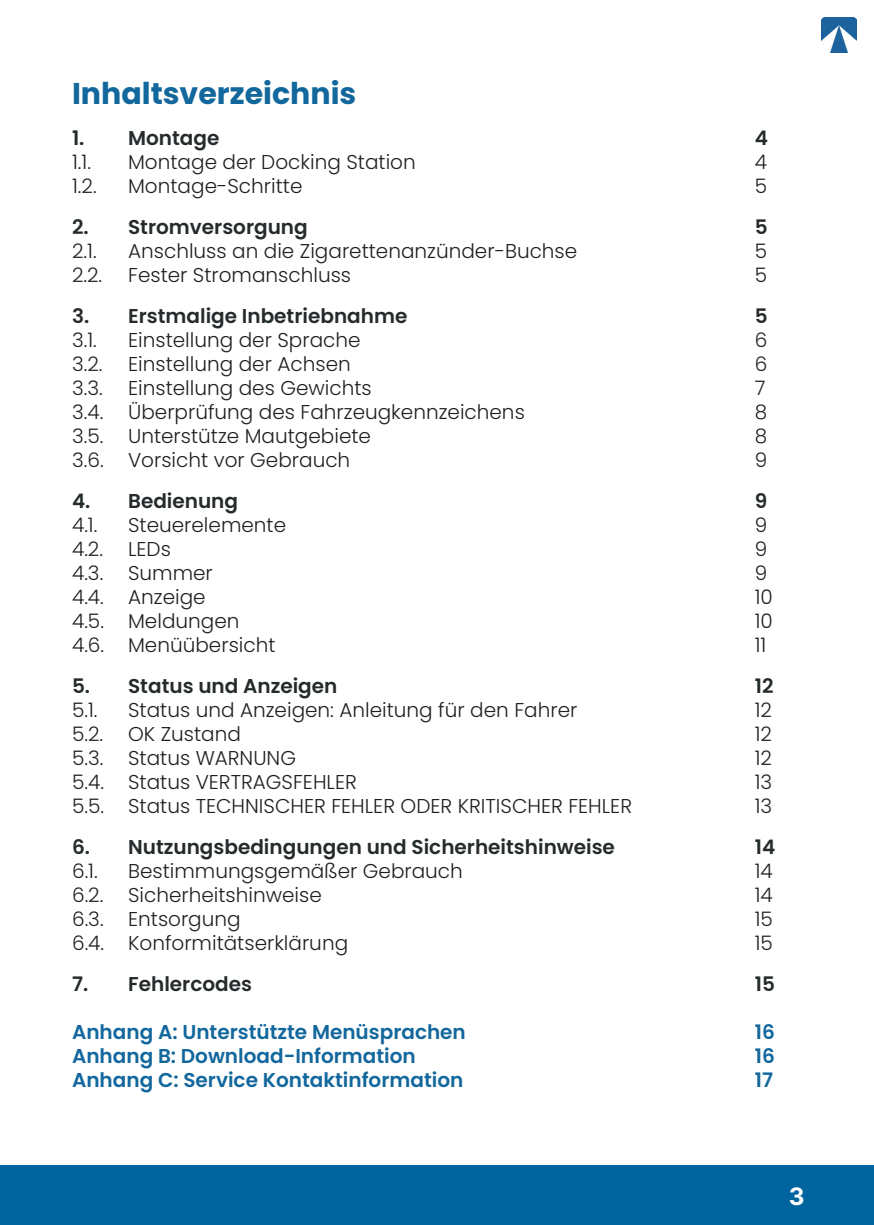
<style>
.page{position:relative;width:874px;height:1225px;background:#fff}
.page>*{position:absolute;margin:0;border:0;box-sizing:border-box;transform-origin:0 0}
.t1{font:700 30px "Poppins";color:#12679d}
.t2{font:24px "Inter";color:#fff}
.t3{font:300 20px "Poppins";color:#231f20}
.t4{font:600 20px "Poppins";color:#252b2c}
.t5{font:600 20px "Poppins";color:#12679d}
</style>
<div class="page">
<div style="left:0;top:1165px;width:873px;height:60px;background:#00649e"></div>
<img style="left:821px;top:17px;width:35px;height:35px">
<h1 class="t1" style="left:72px;top:76px;width:285px">Inhaltsverzeichnis</h1>
<p class="t4" style="left:72px;top:126px;width:149px">1. Montage</p>
<p class="t4" style="left:754px;top:126px;width:15px">4</p>
<p class="t3" style="left:72px;top:150px;width:20px">1.1.</p>
<p class="t3" style="left:128px;top:150px;width:289px">Montage der Docking Station</p>
<p class="t3" style="left:754px;top:150px;width:14px">4</p>
<p class="t3" style="left:72px;top:174px;width:26px">1.2.</p>
<p class="t3" style="left:128px;top:174px;width:176px">Montage-Schritte</p>
<p class="t3" style="left:754px;top:174px;width:14px">5</p>
<p class="t4" style="left:72px;top:215px;width:237px">2. Stromversorgung</p>
<p class="t4" style="left:754px;top:215px;width:14px">5</p>
<p class="t3" style="left:72px;top:239px;width:26px">2.1.</p>
<p class="t3" style="left:128px;top:239px;width:450px">Anschluss an die Zigarettenanzünder-Buchse</p>
<p class="t3" style="left:754px;top:239px;width:14px">5</p>
<p class="t3" style="left:72px;top:263px;width:32px">2.2.</p>
<p class="t3" style="left:128px;top:263px;width:224px">Fester Stromanschluss</p>
<p class="t3" style="left:754px;top:263px;width:14px">5</p>
<p class="t4" style="left:72px;top:304px;width:336px">3. Erstmalige Inbetriebnahme</p>
<p class="t4" style="left:754px;top:304px;width:14px">5</p>
<p class="t3" style="left:72px;top:328px;width:26px">3.1.</p>
<p class="t3" style="left:128px;top:328px;width:234px">Einstellung der Sprache</p>
<p class="t3" style="left:754px;top:328px;width:14px">6</p>
<p class="t3" style="left:72px;top:352px;width:32px">3.2.</p>
<p class="t3" style="left:128px;top:352px;width:224px">Einstellung der Achsen</p>
<p class="t3" style="left:754px;top:352px;width:14px">6</p>
<p class="t3" style="left:72px;top:376px;width:32px">3.3.</p>
<p class="t3" style="left:128px;top:376px;width:245px">Einstellung des Gewichts</p>
<p class="t3" style="left:754px;top:376px;width:12px">7</p>
<p class="t3" style="left:72px;top:400px;width:454px">3.4. Überprüfung des Fahrzeugkennzeichens</p>
<p class="t3" style="left:754px;top:400px;width:14px">8</p>
<p class="t3" style="left:72px;top:424px;width:300px">3.5. Unterstütze Mautgebiete</p>
<p class="t3" style="left:754px;top:424px;width:14px">8</p>
<p class="t3" style="left:72px;top:448px;width:279px">3.6. Vorsicht vor Gebrauch</p>
<p class="t3" style="left:754px;top:448px;width:14px">9</p>
<p class="t4" style="left:72px;top:489px;width:167px">4. Bedienung</p>
<p class="t4" style="left:754px;top:489px;width:14px">9</p>
<p class="t3" style="left:72px;top:513px;width:27px">4.1.</p>
<p class="t3" style="left:128px;top:513px;width:159px">Steuerelemente</p>
<p class="t3" style="left:754px;top:513px;width:14px">9</p>
<p class="t3" style="left:72px;top:537px;width:32px">4.2.</p>
<p class="t3" style="left:128px;top:537px;width:44px">LEDs</p>
<p class="t3" style="left:754px;top:537px;width:14px">9</p>
<p class="t3" style="left:72px;top:561px;width:142px">4.3. Summer</p>
<p class="t3" style="left:754px;top:561px;width:14px">9</p>
<p class="t3" style="left:72px;top:585px;width:135px">4.4. Anzeige</p>
<p class="t3" style="left:754px;top:585px;width:20px">10</p>
<p class="t3" style="left:72px;top:609px;width:169px">4.5. Meldungen</p>
<p class="t3" style="left:754px;top:609px;width:20px">10</p>
<p class="t3" style="left:72px;top:633px;width:205px">4.6. Menüübersicht</p>
<p class="t3" style="left:754px;top:633px;width:13px">11</p>
<p class="t4" style="left:72px;top:674px;width:267px">5. Status und Anzeigen</p>
<p class="t4" style="left:754px;top:674px;width:20px">12</p>
<p class="t3" style="left:72px;top:698px;width:27px">5.1.</p>
<p class="t3" style="left:128px;top:698px;width:450px">Status und Anzeigen: Anleitung für den Fahrer</p>
<p class="t3" style="left:754px;top:698px;width:19px">12</p>
<p class="t3" style="left:72px;top:722px;width:170px">5.2. OK Zustand</p>
<p class="t3" style="left:754px;top:722px;width:19px">12</p>
<p class="t3" style="left:72px;top:746px;width:225px">5.3. Status WARNUNG</p>
<p class="t3" style="left:754px;top:746px;width:19px">12</p>
<p class="t3" style="left:72px;top:770px;width:286px">5.4. Status VERTRAGSFEHLER</p>
<p class="t3" style="left:754px;top:770px;width:19px">13</p>
<p class="t3" style="left:72px;top:794px;width:561px">5.5. Status TECHNISCHER FEHLER ODER KRITISCHER FEHLER</p>
<p class="t3" style="left:754px;top:794px;width:19px">13</p>
<p class="t4" style="left:72px;top:835px;width:544px">6. Nutzungsbedingungen und Sicherheitshinweise</p>
<p class="t4" style="left:754px;top:835px;width:22px">14</p>
<p class="t3" style="left:72px;top:859px;width:27px">6.1.</p>
<p class="t3" style="left:128px;top:859px;width:336px">Bestimmungsgemäßer Gebrauch</p>
<p class="t3" style="left:754px;top:859px;width:20px">14</p>
<p class="t3" style="left:72px;top:883px;width:251px">6.2. Sicherheitshinweise</p>
<p class="t3" style="left:754px;top:883px;width:20px">14</p>
<p class="t3" style="left:72px;top:907px;width:170px">6.3. Entsorgung</p>
<p class="t3" style="left:754px;top:907px;width:20px">15</p>
<p class="t3" style="left:72px;top:931px;width:277px">6.4. Konformitätserklärung</p>
<p class="t3" style="left:754px;top:931px;width:20px">15</p>
<p class="t4" style="left:72px;top:972px;width:181px">7. Fehlercodes</p>
<p class="t4" style="left:754px;top:972px;width:22px">15</p>
<p class="t5" style="left:72px;top:1020px;width:395px">Anhang A: Unterstützte Menüsprachen</p>
<p class="t5" style="left:754px;top:1020px;width:22px">16</p>
<p class="t5" style="left:72px;top:1044px;width:345px">Anhang B: Download-Information</p>
<p class="t5" style="left:754px;top:1044px;width:22px">16</p>
<p class="t5" style="left:72px;top:1068px;width:392px">Anhang C: Service Kontaktinformation</p>
<p class="t5" style="left:754px;top:1068px;width:20px">17</p>
<p class="t2" style="left:788px;top:1179px;width:17px">3</p>
</div>
